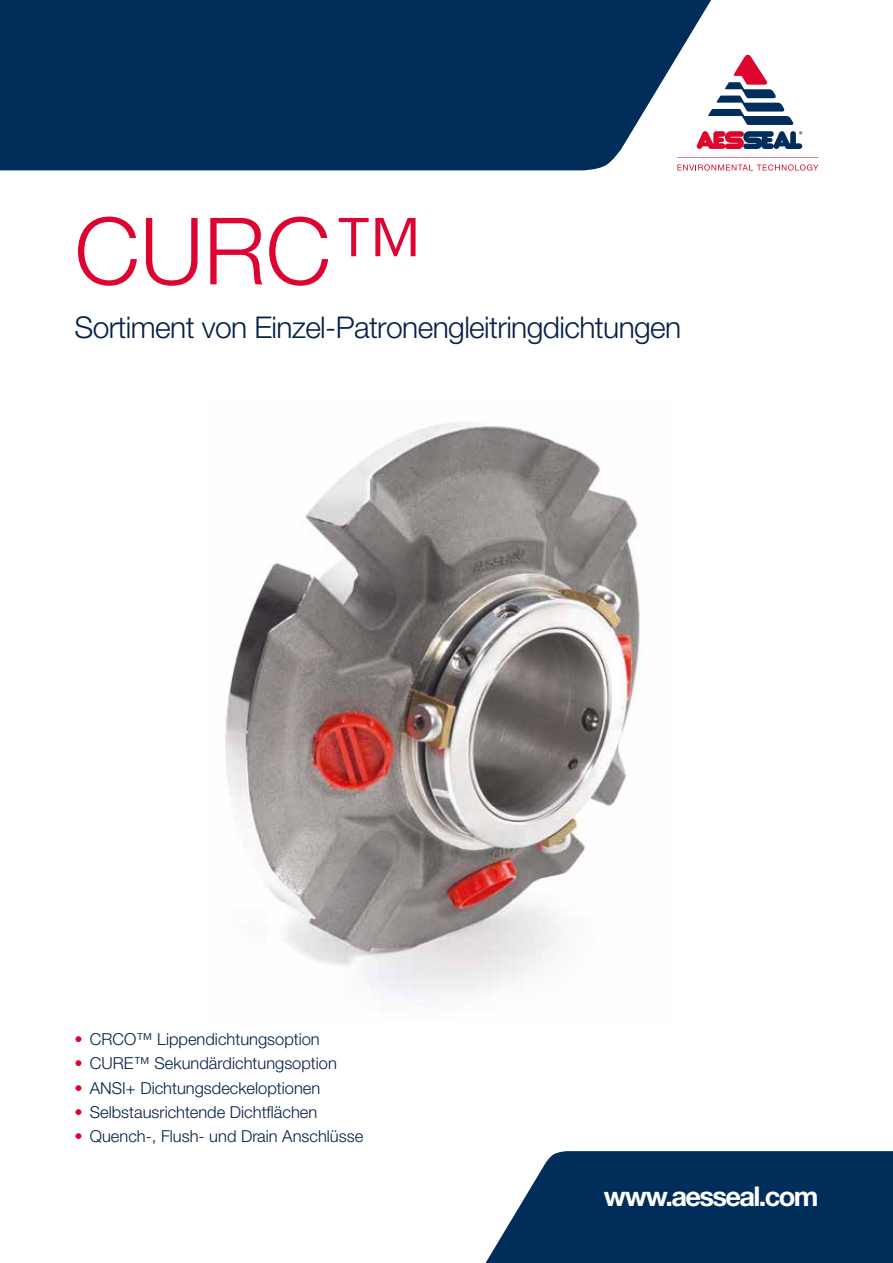
<style>
.page{position:relative;width:893px;height:1263px;background:#fff}
.page>*{position:absolute;margin:0;border:0;box-sizing:border-box;transform-origin:0 0}
.t1{font:300 93px "Helvetica Neue LTW1 G";color:#dd0432}
.t2{font:300 30px "Helvetica Neue LTW1 G";letter-spacing:-.02em;color:#062047}
.Front_web{font:700 27.3px "Helvetica Neue LTW1 G";letter-spacing:-.06em;color:#fff}
.t3{font:300 16.5px "Helvetica Neue LTW1 G";color:#062047}
.s1{color:#dd0432}
</style>
<div class="page">
<img style="left:225px;top:422px;width:415px;height:578px">
<svg style="left:485px;top:1151px;width:408px;height:112px;background:#153e67"></svg>
<svg style="left:0;top:0;width:819px;height:170px;background:#234a70"></svg>
<svg style="left:677px;top:157px;width:141px;height:1px"></svg>
<svg style="left:697px;top:131px;width:105px;height:18px"></svg>
<svg style="left:708px;top:55px;width:85px;height:70px"></svg>
<svg style="left:677px;top:164px;width:141px;height:7px"></svg>
<p class="t1" style="left:74px;top:194px;width:350px">CURC™</p>
<p class="t2" style="left:74px;top:309px;width:608px">Sortiment von Einzel-Patronengleitringdichtungen</p>
<p class="t3" style="left:74px;top:1029px;width:247px"><span class="s1">•</span> CRCO™ Lippendichtungsoption</p>
<p class="t3" style="left:74px;top:1053px;width:264px"><span class="s1">•</span> CURE™ Sekundärdichtungsoption</p>
<p class="t3" style="left:74px;top:1077px;width:247px"><span class="s1">•</span> ANSI+ Dichtungsdeckeloptionen</p>
<p class="t3" style="left:74px;top:1101px;width:244px"><span class="s1">•</span> Selbstausrichtende Dichtflächen</p>
<p class="t3" style="left:74px;top:1126px;width:290px"><span class="s1">•</span> Quench-, Flush- und Drain Anschlüsse</p>
<p class="Front_web" style="left:604px;top:1179px;width:216px">www.aesseal.com</p>
</div>
